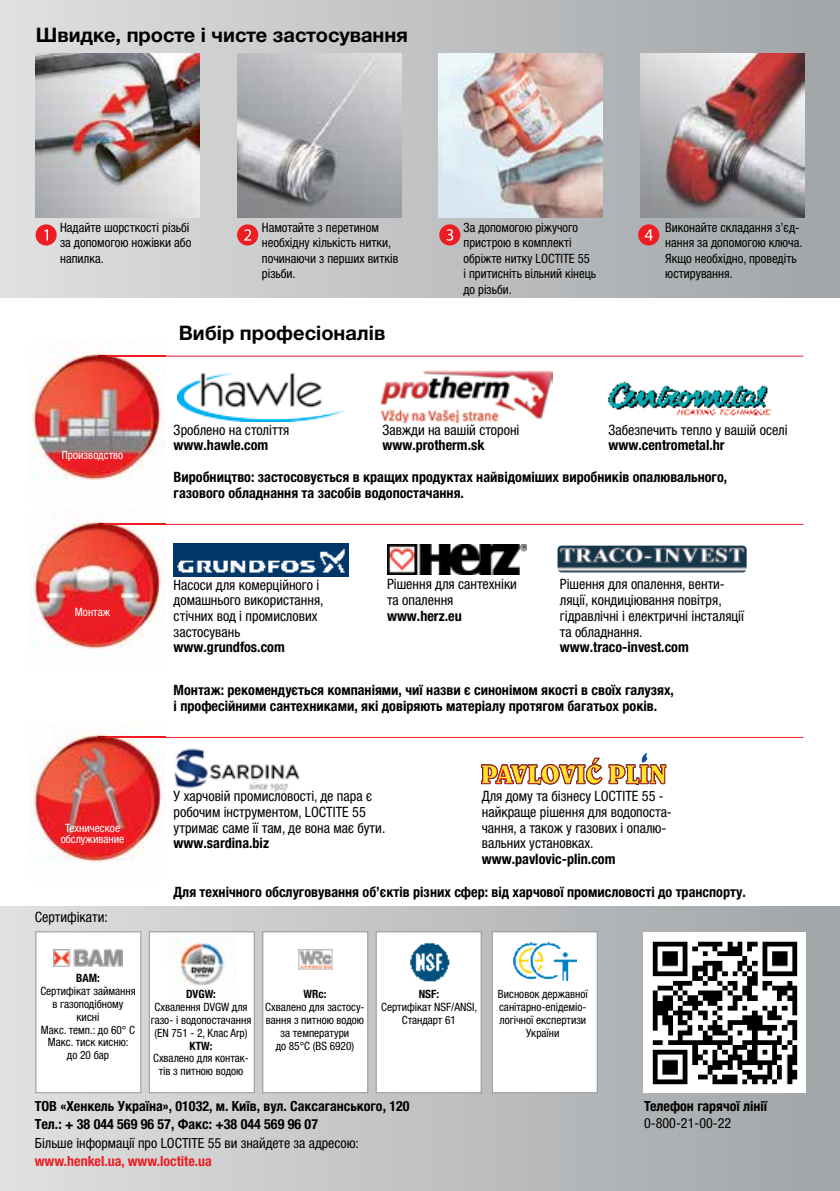
<style>
.page{position:relative;width:840px;height:1191px;background:#fff}
.page>*{position:absolute;margin:0;border:0;box-sizing:border-box;transform-origin:0 0}
.t1{font:700 20px "Helvetica Neue LTW1 G";color:#000}
.t2{font:condensed 14.2px/15.8px "Helvetica Neue LTW1 G";color:#000}
.t3{font:700 condensed 14.2px/15.8px "Helvetica Neue LTW1 G";color:#000}
.t4{font:700 condensed 14px/17.2px "Helvetica Neue LTW1 G";color:#000}
.t5{font:condensed 14px "Helvetica Neue LTW1 G";color:#000}
.t6{font:700 condensed 14px "Helvetica Neue LTW1 G";color:#ed1d24}
.t7{font:condensed 12.8px/15.4px "Helvetica Neue LTW1 G";color:#000}
.t8{font:condensed 11.4px/12.8px "Helvetica Neue LTW1 G";color:#000;text-align:center}
.t9{font:condensed 11.4px/11.4px "Helvetica Neue LTW1 G";color:#fff;text-align:center}
.t10{font:700 condensed 11.4px "Helvetica Neue LTW1 G";color:#000}
</style>
<div class="page">
<hr style="left:98px;top:524px;width:704px;height:1px;background:#ed1d24">
<hr style="left:98px;top:356px;width:704px;height:1px;background:#ed1d24">
<hr style="left:98px;top:737px;width:704px;height:1px;background:#ed1d24">
<div style="left:0;top:906px;width:839px;height:285px;background:linear-gradient(to right,#e0dfdf,#a1a5a8)"></div>
<div style="left:0;top:0;width:839px;height:297px;background:linear-gradient(to right,#e0e0df,#a0a5a7)"></div>
<img style="left:36px;top:53px;width:164px;height:164px">
<img style="left:237px;top:53px;width:164px;height:164px">
<img style="left:438px;top:53px;width:164px;height:164px">
<img style="left:639px;top:53px;width:164px;height:164px">
<div style="left:36px;top:224px;width:21px;height:21px;background:#ed1d24;border-radius:50%"></div>
<div style="left:237px;top:224px;width:21px;height:21px;background:#ed1d24;border-radius:50%"></div>
<div style="left:439px;top:224px;width:21px;height:21px;background:#ed1d24;border-radius:50%"></div>
<div style="left:637px;top:224px;width:22px;height:21px;background:#ed1d24;border-radius:50%"></div>
<img style="left:29px;top:342px;width:136px;height:138px">
<img style="left:98px;top:356px;width:67px;height:1px">
<img style="left:29px;top:510px;width:136px;height:139px">
<img style="left:98px;top:524px;width:67px;height:1px">
<img style="left:30px;top:723px;width:136px;height:139px">
<img style="left:98px;top:737px;width:68px;height:1px">
<div style="left:642px;top:931px;width:163px;height:161px;background:#fff"></div>
<img style="left:652px;top:941px;width:146px;height:144px">
<div style="left:36px;top:932px;width:104px;height:160px;background:#fff"></div>
<div style="left:36px;top:931px;width:105px;height:162px;border:1px solid #939598"></div>
<div style="left:376px;top:932px;width:104px;height:160px;background:#fff"></div>
<div style="left:492px;top:932px;width:104px;height:160px;background:#fff"></div>
<div style="left:375px;top:931px;width:106px;height:162px;border:1px solid #939598"></div>
<div style="left:491px;top:931px;width:106px;height:162px;border:1px solid #939598"></div>
<div style="left:263px;top:932px;width:104px;height:160px;background:#fff"></div>
<div style="left:262px;top:931px;width:106px;height:162px;border:1px solid #939598"></div>
<div style="left:150px;top:932px;width:104px;height:160px;background:#fff"></div>
<div style="left:149px;top:931px;width:105px;height:162px;border:1px solid #939598"></div>
<img style="left:410px;top:943px;width:40px;height:39px">
<img style="left:298px;top:949px;width:34px;height:20px">
<img style="left:54px;top:949px;width:69px;height:17px">
<img style="left:167px;top:936px;width:69px;height:50px">
<img style="left:381px;top:371px;width:170px;height:51px">
<img style="left:608px;top:381px;width:164px;height:35px">
<img style="left:173px;top:544px;width:175px;height:32px">
<svg style="left:387px;top:544px;width:140px;height:31px"></svg>
<img style="left:387px;top:545px;width:139px;height:29px">
<svg style="left:480px;top:757px;width:122px;height:28px"></svg>
<svg style="left:608px;top:753px;width:58px;height:32px"></svg>
<img style="left:557px;top:545px;width:189px;height:27px">
<img style="left:174px;top:748px;width:126px;height:45px">
<img style="left:177px;top:373px;width:166px;height:48px">
<svg style="left:44px;top:229px;width:4px;height:11px"></svg>
<svg style="left:244px;top:229px;width:7px;height:12px"></svg>
<svg style="left:446px;top:229px;width:7px;height:12px"></svg>
<svg style="left:644px;top:229px;width:8px;height:11px"></svg>
<img style="left:513px;top:942px;width:63px;height:38px">
<h1 class="t1" style="left:36px;top:23px;width:373px">Швидке, просте і чисте застосування</h1>
<p class="t7" style="left:60px;top:220px;width:133px">НАДАЙТЕ ШОРСТКОСТІ РІЗЬБІ<br>ЗА ДОПОМОГОЮ НОЖІВКИ АБО<br>НАПИЛКА.</p>
<p class="t7" style="left:262px;top:220px;width:138px">НАМОТАЙТЕ З ПЕРЕТИНОМ<br>НЕОБХІДНУ КІЛЬКІСТЬ НИТКИ,<br>ПОЧИНАЮЧИ З ПЕРШИХ ВИТКІВ<br>РІЗЬБИ.</p>
<p class="t7" style="left:463px;top:220px;width:134px">ЗА ДОПОМОГОЮ РІЖУЧОГО<br>ПРИСТРОЮ В КОМПЛЕКТІ<br>ОБРІЖТЕ НИТКУ LOCTITE 55<br>І ПРИТИСНІТЬ ВІЛЬНИЙ КІНЕЦЬ<br>ДО РІЗЬБИ.</p>
<p class="t7" style="left:665px;top:220px;width:139px">ВИКОНАЙТЕ СКЛАДАННЯ З’ЄД-<br>НАННЯ ЗА ДОПОМОГОЮ КЛЮЧА.<br>ЯКЩО НЕОБХІДНО, ПРОВЕДІТЬ<br>ЮСТИРУВАННЯ.</p>
<p class="t9" style="left:62px;top:449px;width:63px">ПРОИЗВОДСТВО</p>
<p class="t9" style="left:75px;top:606px;width:37px">МОНТАЖ</p>
<p class="t9" style="left:61px;top:822px;width:65px">ТЕХНИЧЕСКОЕ<br>ОБСЛУЖИВАНИЕ</p>
<p class="t2" style="left:35px;top:909px;width:75px">СЕРТИФІКАТИ:</p>
<h1 class="t1" style="left:179px;top:321px;width:208px">Вибір професіоналів</h1>
<p class="t2" style="left:173px;top:422px;width:117px">ЗРОБЛЕНО НА СТОЛІТТЯ</p>
<p class="t3" style="left:173px;top:437px;width:96px">www.hawle.com</p>
<p class="t2" style="left:382px;top:422px;width:138px">ЗАВЖДИ НА ВАШІЙ СТОРОНІ</p>
<p class="t3" style="left:382px;top:437px;width:103px">www.protherm.sk</p>
<p class="t2" style="left:608px;top:422px;width:180px">ЗАБЕЗПЕЧИТЬ ТЕПЛО У ВАШІЙ ОСЕЛІ</p>
<p class="t3" style="left:608px;top:437px;width:117px">www.centrometal.hr</p>
<p class="t3" style="left:173px;top:469px;width:554px">Виробництво: застосовується в кращих продуктах найвідоміших виробників опалювального, газового обладнання та засобів водопостачання.</p>
<p class="t2" style="left:173px;top:576px;width:151px">НАСОСИ ДЛЯ КОМЕРЦІЙНОГО І<br>ДОМАШНЬОГО ВИКОРИСТАННЯ,<br>СТІЧНИХ ВОД І ПРОМИСЛОВИХ<br>ЗАСТОСУВАНЬ</p>
<p class="t3" style="left:173px;top:639px;width:112px">www.grundfos.com</p>
<p class="t2" style="left:387px;top:576px;width:131px">РІШЕННЯ ДЛЯ САНТЕХНІКИ<br>ТА ОПАЛЕННЯ</p>
<p class="t3" style="left:387px;top:608px;width:76px">www.herz.eu</p>
<p class="t2" style="left:559px;top:576px;width:185px">РІШЕННЯ ДЛЯ ОПАЛЕННЯ, ВЕНТИ-<br>ЛЯЦІЇ, КОНДИЦІЮВАННЯ ПОВІТРЯ,<br>ГІДРАВЛІЧНІ І ЕЛЕКТРИЧНІ ІНСТАЛЯЦІЇ<br>ТА ОБЛАДНАННЯ.</p>
<p class="t3" style="left:559px;top:639px;width:130px">www.traco-invest.com</p>
<p class="t3" style="left:173px;top:682px;width:501px">Монтаж: рекомендується компаніями, чиї назви є синонімом якості в своїх галузях, і професійними сантехниками, які довіряють матеріалу протягом багатьох років.</p>
<p class="t2" style="left:173px;top:788px;width:213px">У ХАРЧОВІЙ ПРОМИСЛОВОСТІ, ДЕ ПАРА Є<br>РОБОЧИМ ІНСТРУМЕНТОМ, LOCTITE 55<br>УТРИМАЄ САМЕ ЇЇ ТАМ, ДЕ ВОНА МАЄ БУТИ.</p>
<p class="t3" style="left:173px;top:835px;width:97px">www.sardina.biz</p>
<p class="t2" style="left:481px;top:788px;width:191px">ДЛЯ ДОМУ ТА БІЗНЕСУ LOCTITE 55 -<br>НАЙКРАЩЕ РІШЕННЯ ДЛЯ ВОДОПОСТА-<br>ЧАННЯ, А ТАКОЖ У ГАЗОВИХ І ОПАЛЮ-<br>ВАЛЬНИХ УСТАНОВКАХ.</p>
<p class="t3" style="left:481px;top:851px;width:135px">www.pavlovic-plin.com</p>
<p class="t3" style="left:173px;top:883px;width:573px">Для технічного обслуговування об’єктів різних сфер: від харчової промисловості до транспорту.</p>
<p class="t10" style="left:76px;top:971px;width:25px">BAM:</p>
<p class="t8" style="left:40px;top:984px;width:97px">СЕРТИФІКАТ ЗАЙМАННЯ<br>В ГАЗОПОДІБНОМУ<br>КИСНІ<br>МАКС. ТЕМП.: ДО 60° С<br>МАКС. ТИСК КИСНЮ:<br>ДО 20 БАР</p>
<p class="t10" style="left:186px;top:987px;width:31px">DVGW:</p>
<p class="t8" style="left:151px;top:1000px;width:102px">СХВАЛЕННЯ DVGW ДЛЯ<br>ГАЗО- І ВОДОПОСТАЧАННЯ (EN 751 - 2, КЛАС ARP)</p>
<p class="t10" style="left:189px;top:1038px;width:24px">KTW:</p>
<p class="t8" style="left:153px;top:1052px;width:97px">СХВАЛЕНО ДЛЯ КОНТАК-<br>ТІВ З ПИТНОЮ ВОДОЮ</p>
<p class="t10" style="left:303px;top:987px;width:24px">WRc:</p>
<p class="t8" style="left:265px;top:1000px;width:101px">СХВАЛЕНО ДЛЯ ЗАСТОСУ-<br>ВАННЯ З ПИТНОЮ ВОДОЮ<br>ЗА ТЕМПЕРАТУРИ<br>ДО 85°С (BS 6920)</p>
<p class="t10" style="left:418px;top:987px;width:22px">NSF:</p>
<p class="t8" style="left:381px;top:1000px;width:97px">СЕРТИФІКАТ NSF/ANSI,<br>СТАНДАРТ 61</p>
<p class="t8" style="left:497px;top:987px;width:91px">ВИСНОВОК ДЕРЖАВНОЇ<br>САНІТАРНО-ЕПІДЕМІО-<br>ЛОГІЧНОЇ ЕКСПЕРТИЗИ<br>УКРАЇНИ</p>
<p class="t4" style="left:35px;top:1098px;width:376px">ТОВ «Хенкель Україна», 01032, м. Київ, вул. Саксаганського, 120<br>Тел.: + 38 044 569 96 57, Факс: +38 044 569 96 07</p>
<p class="t4" style="left:643px;top:1098px;width:125px">Телефон гарячої лінії</p>
<p class="t5" style="left:643px;top:1115px;width:88px">0-800-21-00-22</p>
<p class="t5" style="left:35px;top:1134px;width:325px">БІЛЬШЕ ІНФОРМАЦІЇ ПРО LOCTITE 55 ВИ ЗНАЙДЕТЕ ЗА АДРЕСОЮ:</p>
<p class="t6" style="left:35px;top:1152px;width:179px">www.henkel.ua, www.loctite.ua</p>
</div>
